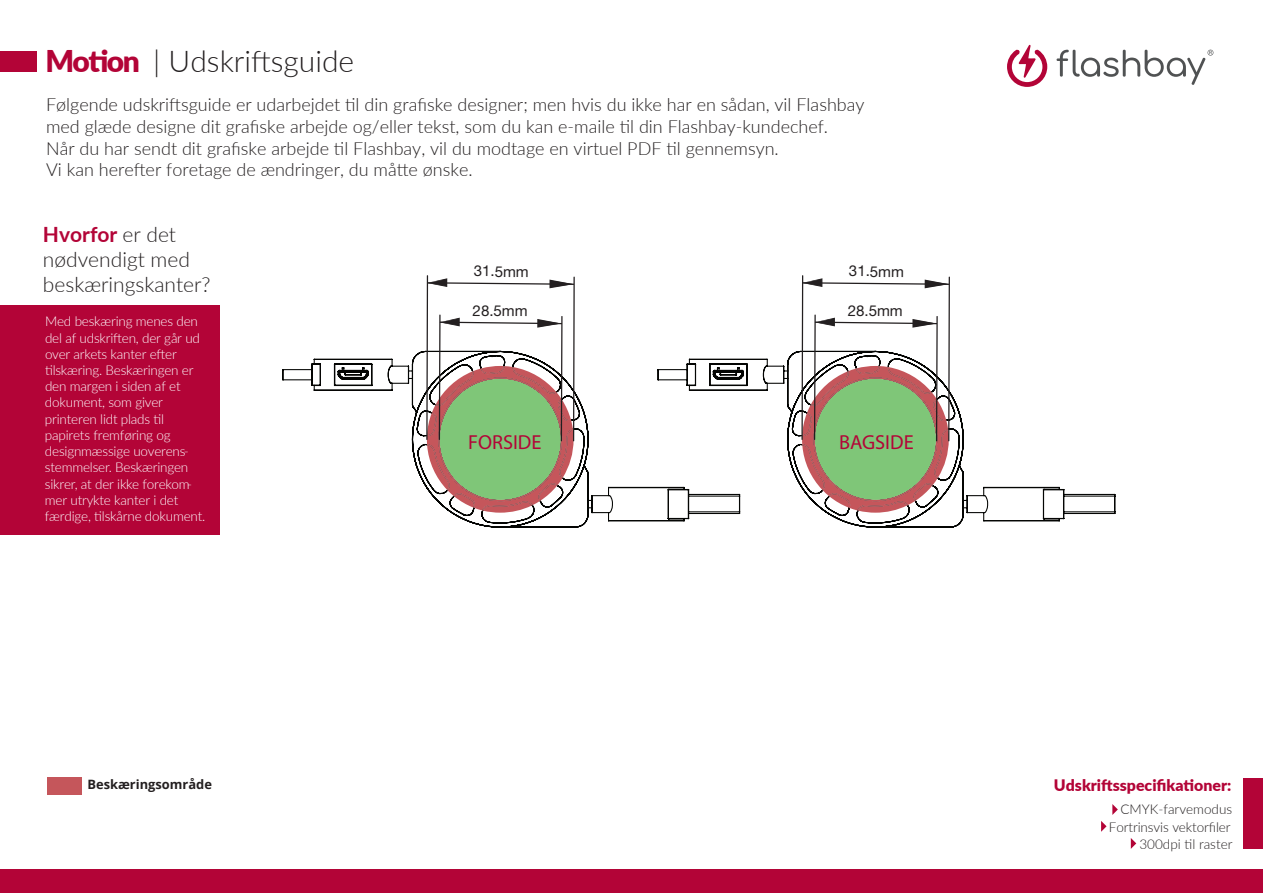
<style>
.page{position:relative;width:1263px;height:893px;background:#fff}
.page>*{position:absolute;margin:0;border:0;box-sizing:border-box;transform-origin:0 0}
.t1{font:300 30px "Lato";color:#231f20}
.t2{font:300 21px/25.2px "Lato";color:#231f20}
.t3{font:20.25px "Myriad Pro";color:#b30437}
.t4{font:300 18px/21.6px "Lato";color:#231f20}
.t5{font:900 15.9px "Lato";color:#b30437}
.t6{font:15px "Helvetica Neue LT Pro";letter-spacing:-.005em;color:#231f20}
.t7{font:300 13.5px/16.2px "Lato";letter-spacing:-.015em;color:#fff}
.t8{font:300 13.5px/17.2px "Lato";color:#231f20;text-align:right}
.t9{font:700 12.9px "Open Sans";color:#231f20}
.s1{font-weight:900;color:#b30437}
.s2{font-weight:700;color:#b30437}
</style>
<div class="page">
<svg style="left:282px;top:351px;width:375px;height:177px"></svg>
<svg style="left:426px;top:275px;width:149px;height:238px"></svg>
<svg style="left:657px;top:351px;width:458px;height:177px"></svg>
<svg style="left:801px;top:275px;width:149px;height:238px"></svg>
<div style="left:1px;top:869px;width:1262px;height:24px;background:#b30437"></div>
<svg style="left:1007px;top:44px;width:40px;height:43px"></svg>
<svg style="left:1057px;top:50px;width:156px;height:35px"></svg>
<div style="left:0;top:51px;width:37px;height:21px;background:#b30437"></div>
<div style="left:0;top:305px;width:220px;height:229px;background:#b30437"></div>
<div style="left:1244px;top:778px;width:19px;height:71px;background:#b30437"></div>
<svg style="left:1112px;top:804px;width:6px;height:11px"></svg>
<svg style="left:1101px;top:821px;width:6px;height:11px"></svg>
<svg style="left:1131px;top:838px;width:5px;height:11px"></svg>
<div style="left:48px;top:777px;width:34px;height:17px;background:#c5565b"></div>
<h1 class="t1" style="left:45px;top:40px;width:310px"><span class="s1">Motion</span> | Udskriftsguide</h1>
<p class="t4" style="left:46px;top:93px;width:820px">Følgende udskriftsguide er udarbejdet til din grafiske designer; men hvis du ikke har en sådan, vil Flashbay med glæde designe dit grafiske arbejde og/eller tekst, som du kan e-maile til din Flashbay-kundechef.<br>Når du har sendt dit grafiske arbejde til Flashbay, vil du modtage en virtuel PDF til gennemsyn.<br>Vi kan herefter foretage de ændringer, du måtte ønske.</p>
<p class="t2" style="left:43px;top:221px;width:169px"><span class="s2">Hvorfor</span> er det nødvendigt med beskæringskanter?</p>
<p class="t7" style="left:45px;top:313px;width:162px">Med beskæring menes den del af udskriften, der går ud over arkets kanter efter tilskæring. Beskæringen er den margen i siden af et dokument, som giver printeren lidt plads til papirets fremføring og designmæssige uoverens&shy;stemmelser. Beskæringen sikrer, at der ikke forekom&shy;mer utrykte kanter i det færdige, tilskårne dokument.</p>
<p class="t9" style="left:88px;top:776px;width:126px">Beskæringsområde</p>
<p class="t6" style="left:474px;top:262px;width:57px">31.5mm</p>
<p class="t6" style="left:473px;top:301px;width:57px">28.5mm</p>
<p class="t6" style="left:849px;top:262px;width:57px">31.5mm</p>
<p class="t6" style="left:848px;top:301px;width:57px">28.5mm</p>
<p class="t3" style="left:468px;top:430px;width:75px">FORSIDE</p>
<p class="t3" style="left:839px;top:430px;width:76px">BAGSIDE</p>
<p class="t5" style="left:1054px;top:773px;width:179px">Udskriftsspecifikationer:</p>
<p class="t8" style="left:1109px;top:800px;width:125px">CMYK-farvemodus<br>Fortrinsvis vektorfiler<br>300dpi til raster</p>
</div>
